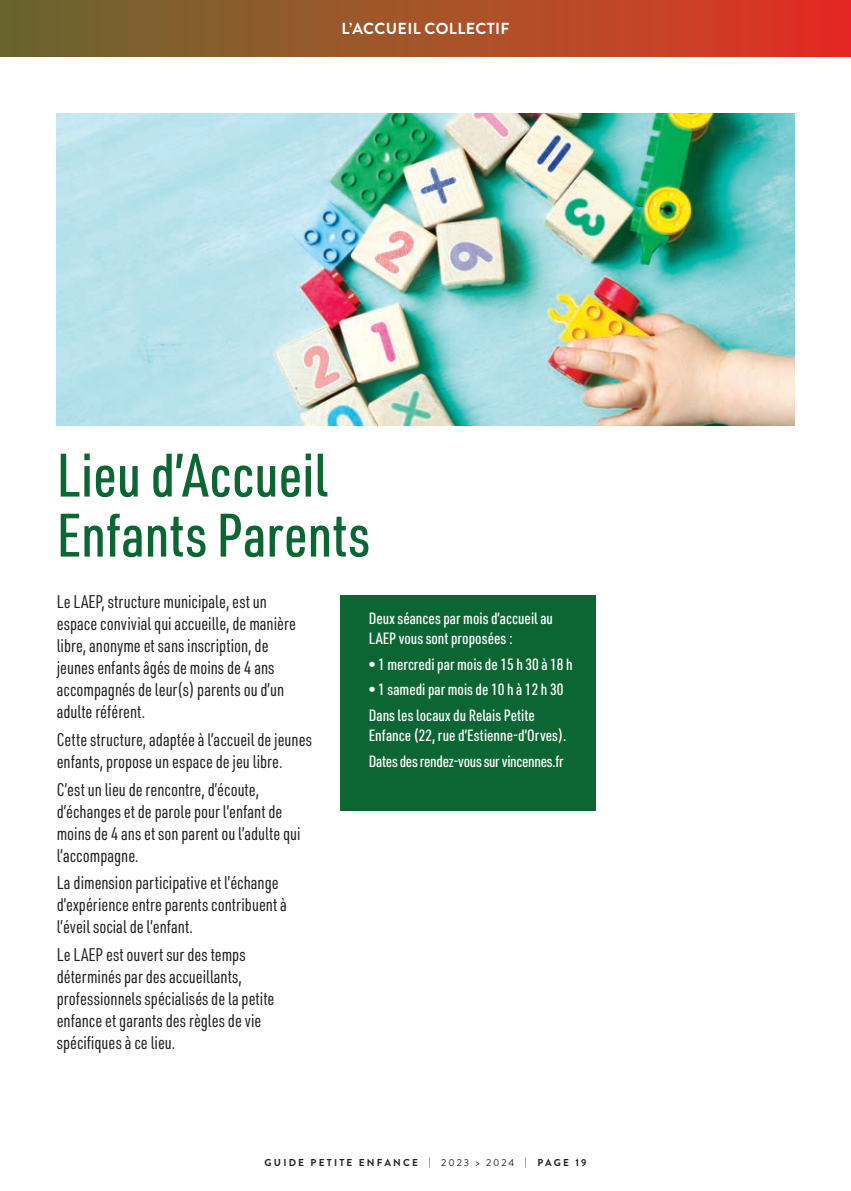
<style>
.page{position:relative;width:851px;height:1191px;background:#fff}
.page>*{position:absolute;margin:0;border:0;box-sizing:border-box;transform-origin:0 0}
.t1{font:500 60px/60px "URWDIN Cond";color:#0c6634}
.t2{font:18px/22px "URWDIN Cond";color:#231f20}
.t3{font:500 16px/25.6px "URWDIN Cond";color:#fff}
.t4{font:700 16px "Brandon Grotesque";letter-spacing:.02em;color:#fff}
.t5{font:700 10px "Brandon Grotesque";letter-spacing:.22em;color:#231f20}
.s1{font-weight:400}
</style>
<div class="page">
<div style="left:0;top:0;width:850px;height:57px;background:linear-gradient(to right,#686b2f,#e43324)"></div>
<img style="left:57px;top:113px;width:737px;height:312px">
<div style="left:340px;top:595px;width:255px;height:216px;background:#0c6634"></div>
<p class="t4" style="left:341px;top:17px;width:169px">L’ACCUEIL COLLECTIF</p>
<h1 class="t1" style="left:57px;top:443px;width:315px">Lieu d’Accueil<br>Enfants Parents</h1>
<p class="t2" style="left:57px;top:590px;width:240px">Le LAEP, structure municipale, est un espace convivial qui accueille, de manière libre, anonyme et sans inscription, de jeunes enfants âgés de moins de 4 ans accompagnés de leur(s) parents ou d’un adulte référent.</p>
<p class="t2" style="left:57px;top:728px;width:257px">Cette structure, adaptée à l’accueil de jeunes enfants, propose un espace de jeu libre.</p>
<p class="t2" style="left:57px;top:777px;width:245px">C’est un lieu de rencontre, d’écoute, d’échanges et de parole pour l’enfant de moins de 4 ans et son parent ou l’adulte qui l’accompagne.</p>
<p class="t2" style="left:57px;top:871px;width:231px">La dimension participative et l’échange d’expérience entre parents contribuent à l’éveil social de l’enfant.</p>
<p class="t2" style="left:57px;top:943px;width:219px">Le LAEP est ouvert sur des temps déterminés par des accueillants, professionnels spécialisés de la petite enfance et garants des règles de vie spécifiques à ce lieu.</p>
<p class="t3" style="left:369px;top:608px;width:186px;line-height:20px">Deux séances par mois d’accueil au<br>LAEP vous sont proposées :</p>
<p class="t3" style="left:369px;top:650px;width:205px">• 1 mercredi par mois de 15 h 30 à 18 h</p>
<p class="t3" style="left:369px;top:676px;width:196px">• 1 samedi par mois de 10 h à 12 h 30<br>Dans les locaux du Relais Petite</p>
<p class="t3" style="left:369px;top:722px;width:199px">Enfance (22, rue d’Estienne-d’Orves).<br>Dates des rendez-vous sur vincennes.fr</p>
<p class="t5" style="left:264px;top:1155px;width:323px">GUIDE PETITE ENFANCE <span class="s1">| 2023 &gt; 2024 |</span> PAGE 19</p>
</div>
